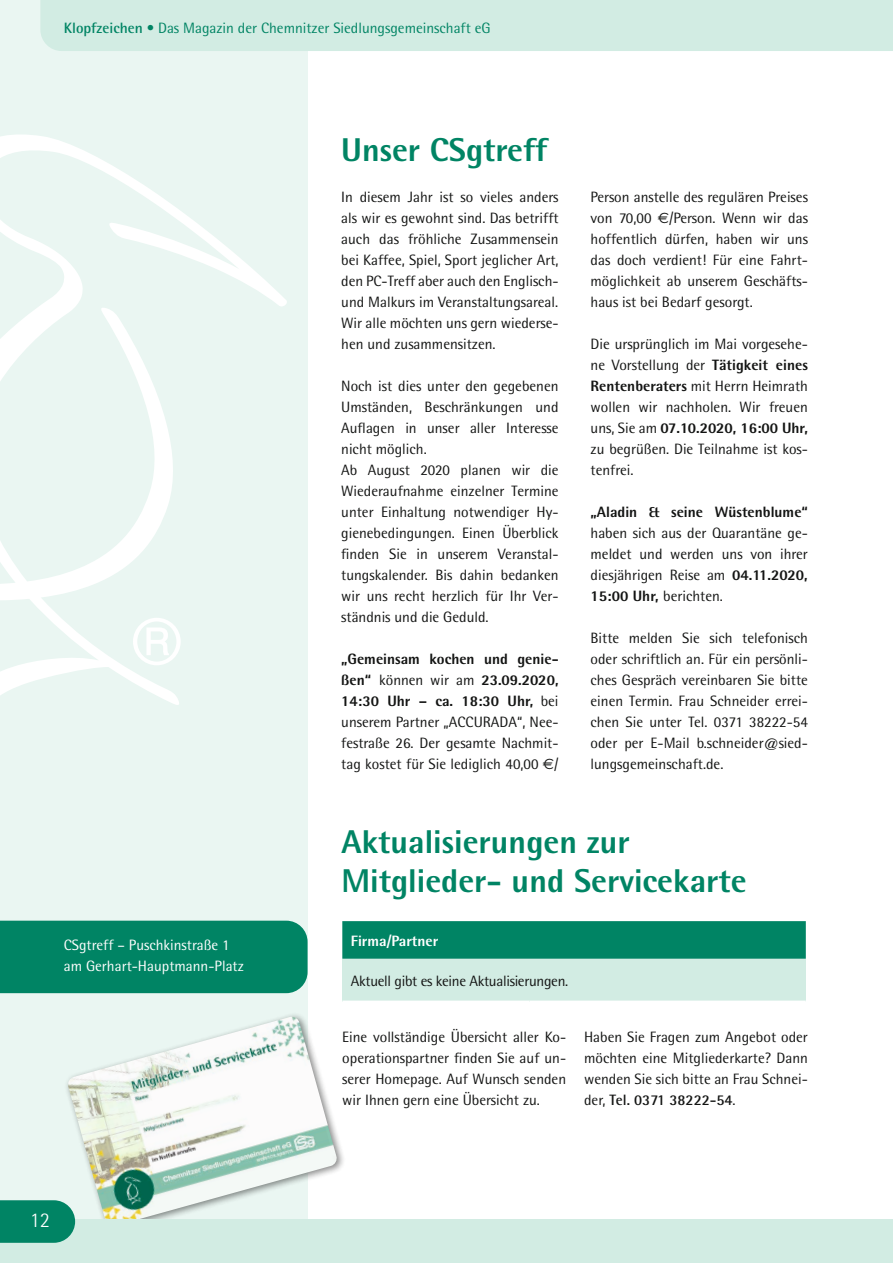
<style>
.page{position:relative;width:893px;height:1263px;background:#fff}
.page>*{position:absolute;margin:0;border:0;box-sizing:border-box;transform-origin:0 0}
.t1{font:800 33px/39px "Rotis Semi Sans";color:#008464}
.t2{font:300 21px "Rotis Semi Sans";color:#fff}
.t3{font:15px/21px "Rotis Semi Sans";color:#131413;text-align:justify}
.t4{font:15px "Rotis Semi Sans";color:#008464}
.t5{font:15px/21px "Rotis Semi Sans";color:#fff}
.t6{font:15px "Rotis Semi Sans";letter-spacing:-.02em;color:#131413}
.t7{font:800 15px "Rotis Semi Sans";color:#131413}
.t8{font:800 15px "Rotis Semi Sans";color:#fff}
.s1{font-weight:700}
.s2{font-weight:800}
.s3{font-family:"Euro Sans"}
</style>
<div class="page">
<div style="left:0;top:0;width:308px;height:1263px;background:#eaf6f2"></div>
<div style="left:64px;top:1012px;width:281px;height:223px;background:#131413;opacity:.5"></div>
<img style="left:67px;top:1017px;width:271px;height:202px">
<div style="left:342px;top:921px;width:464px;height:38px;background:#008464"></div>
<div style="left:342px;top:959px;width:464px;height:42px;background:#d2ece3"></div>
<hr style="left:342px;top:1000px;width:187px;height:2px;background:#fff">
<hr style="left:529px;top:1000px;width:277px;height:2px;background:#fff">
<div style="left:0;top:921px;width:308px;height:72px;background:#008464"></div>
<svg style="left:0;top:135px;width:287px;height:570px"></svg>
<svg style="left:133px;top:618px;width:48px;height:47px"></svg>
<div style="left:40px;top:0;width:853px;height:51px;background:#d2ece3"></div>
<div style="left:0;top:1219px;width:893px;height:44px;background:#d2ece3"></div>
<svg style="left:0;top:1200px;width:75px;height:43px;background:#0f8b6d"></svg>
<p class="t4" style="left:64px;top:19px;width:428px"><span class="s1">Klopfzeichen</span> • Das Magazin der Chemnitzer Siedlungsgemeinschaft eG</p>
<h1 class="t1" style="left:341px;top:129px;width:208px">Unser CSgtreff</h1>
<p class="t3" style="left:341px;top:186px;width:219px">In diesem Jahr ist so vieles anders als wir es gewohnt sind. Das betrifft auch das fröhliche Zusammensein bei Kaffee, Spiel, Sport jeglicher Art, den PC-Treff aber auch den Englisch&shy;und Malkurs im Veranstaltungsareal.<br>Wir alle möchten uns gern wiederse&shy;hen und zusammensitzen.</p>
<p class="t3" style="left:341px;top:375px;width:219px;text-align:left">Noch ist dies unter den gegebenen<br>Umständen, Beschränkungen und<br>Auflagen in unser aller Interesse nicht möglich.<br>Ab August 2020 planen wir die<br>Wiederaufnahme einzelner Termine unter Einhaltung notwendiger Hy&shy;gienebedingungen. Einen Überblick finden Sie in unserem Veranstal&shy;tungskalender. Bis dahin bedanken wir uns recht herzlich für Ihr Ver&shy;ständnis und die Geduld.</p>
<p class="t3" style="left:341px;top:648px;width:219px"><span class="s2">„Gemeinsam kochen und genie&shy;ßen“</span> können wir am <span class="s2">23.09.2020, 14:30 Uhr – ca. 18:30 Uhr,</span> bei unserem Partner „ACCURADA“, Nee&shy;festraße 26. Der gesamte Nachmit&shy;tag kostet für Sie lediglich 40,00 <span class="s3">€</span>/</p>
<p class="t3" style="left:591px;top:186px;width:219px">Person anstelle des regulären Preises von 70,00 <span class="s3">€</span>/Person. Wenn wir das hoffentlich dürfen, haben wir uns das doch verdient! Für eine Fahrt&shy;möglichkeit ab unserem Geschäfts&shy;haus ist bei Bedarf gesorgt.</p>
<p class="t3" style="left:591px;top:333px;width:219px">Die ursprünglich im Mai vorgesehe&shy;ne Vorstellung der <span class="s2">Tätigkeit eines Rentenberaters</span> mit Herrn Heimrath wollen wir nachholen. Wir freuen uns, Sie am <span class="s2">07.10.2020, 16:00 Uhr, </span>zu begrüßen. Die Teilnahme ist kos&shy;tenfrei.</p>
<p class="t7" style="left:591px;top:502px;width:219px">„Aladin &amp; seine Wüstenblume“</p>
<p class="t3" style="left:591px;top:522px;width:219px">haben sich aus der Quarantäne ge&shy;meldet und werden uns von ihrer diesjährigen Reise am <span class="s2">04.11.2020, 15:00 Uhr,</span> berichten.</p>
<p class="t3" style="left:591px;top:627px;width:219px">Bitte melden Sie sich telefonisch oder schriftlich an. Für ein persönli&shy;ches Gespräch vereinbaren Sie bitte einen Termin. Frau Schneider errei&shy;chen Sie unter Tel. 0371 38222-54 oder per E-Mail b.schneider@sied&shy;lungsgemeinschaft.de.</p>
<p class="t5" style="left:64px;top:934px;width:182px">CSgtreff – Puschkinstraße 1 am Gerhart-Hauptmann-Platz</p>
<h1 class="t1" style="left:341px;top:822px;width:407px">Aktualisierungen zur<br>Mitglieder- und Servicekarte</h1>
<p class="t8" style="left:351px;top:931px;width:89px">Firma/Partner</p>
<p class="t6" style="left:351px;top:972px;width:219px">Aktuell gibt es keine Aktualisierungen.</p>
<p class="t3" style="left:342px;top:1026px;width:225px">Eine vollständige Übersicht aller Ko&shy;operationspartner finden Sie auf un&shy;serer Homepage. Auf Wunsch senden wir Ihnen gern eine Übersicht zu.</p>
<p class="t3" style="left:584px;top:1026px;width:225px">Haben Sie Fragen zum Angebot oder möchten eine Mitgliederkarte? Dann wenden Sie sich bitte an Frau Schnei&shy;der, <span class="s1">Tel. 0371 38222-54</span>.</p>
<h2 class="t2" style="left:30px;top:1208px;width:22px">12</h2>
</div>
